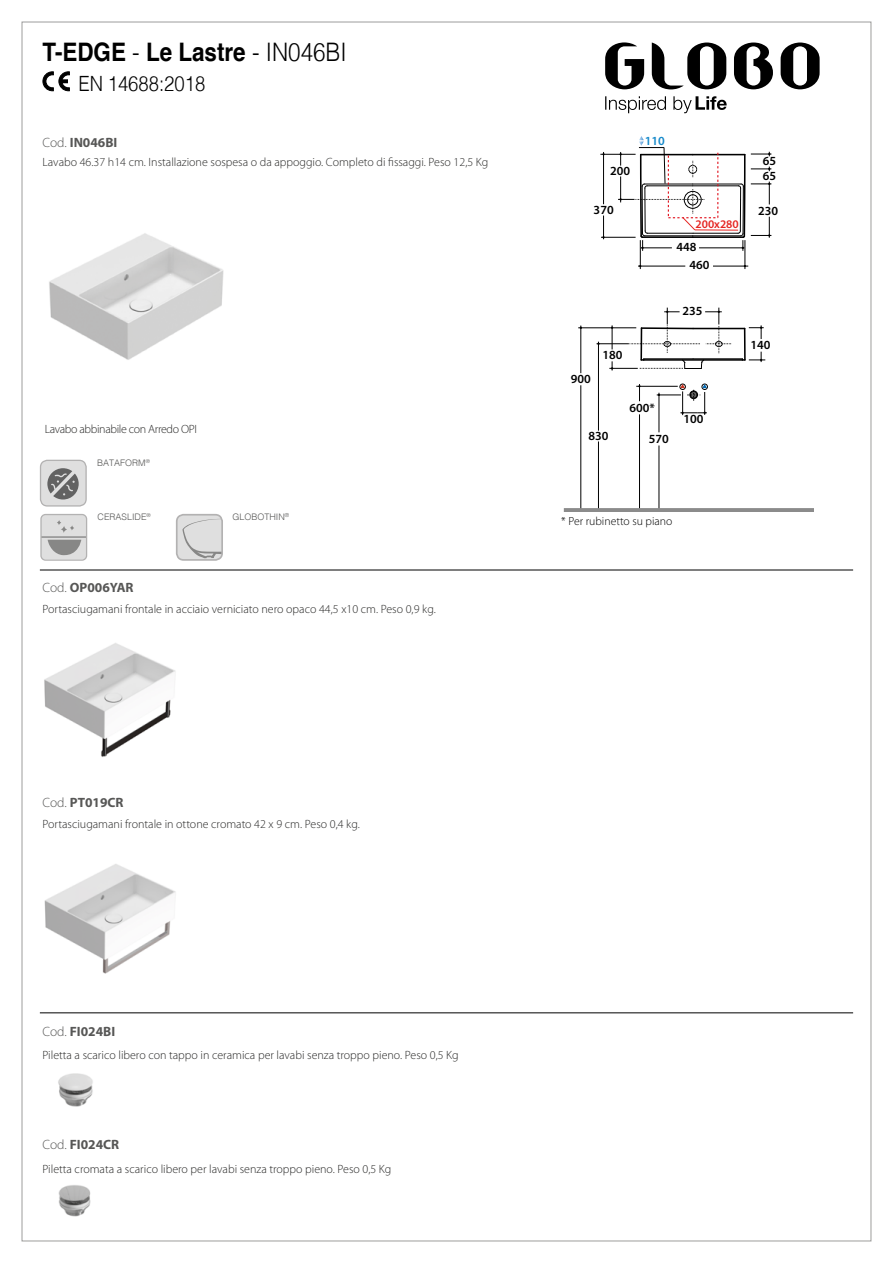
<style>
.page{position:relative;width:893px;height:1263px;background:#fff}
.page>*{position:absolute;margin:0;border:0;box-sizing:border-box;transform-origin:0 0}
.t1{font:700 25.5px "Helvetica";color:#000;scale:.88 1}
.t2{font:300 21px "Helvetica";color:#000;scale:.88 1}
.t3{font:700 13.5px "Myriad Pro";color:#575756}
.t4{font:600 12.45px/15px "Myriad Pro";color:#000}
.t5{font:600 12.45px "Myriad Pro";color:#1589ca}
.t6{font:300 12px "Myriad Pro";color:#282827}
.t7{font:300 12px "Myriad Pro";letter-spacing:-.03em;color:#282827}
.t8{font:300 11.7px "Myriad Pro";color:#000}
.t9{font:600 11.7px "Myriad Pro";color:#e52521}
.t10{font:300 9px "Helvetica";color:#575756}
.s1{font-weight:300}
</style>
<div class="page">
<svg style="left:605px;top:96px;width:122px;height:17px"></svg>
<svg style="left:781px;top:43px;width:39px;height:46px"></svg>
<svg style="left:734px;top:43px;width:39px;height:46px"></svg>
<svg style="left:605px;top:43px;width:39px;height:46px"></svg>
<svg style="left:652px;top:43px;width:74px;height:46px"></svg>
<hr style="left:713px;top:266px;width:35px;height:1px;background:#000">
<hr style="left:699px;top:248px;width:45px;height:1px;background:#000">
<hr style="left:693px;top:186px;width:45px;height:1px;background:#000">
<hr style="left:693px;top:233px;width:45px;height:1px;background:#000">
<hr style="left:693px;top:184px;width:48px;height:1px;background:#000">
<hr style="left:693px;top:154px;width:52px;height:1px;background:#000">
<hr style="left:693px;top:236px;width:50px;height:2px;background:#000">
<hr style="left:695px;top:230px;width:43px;height:1px;background:#e52521">
<svg style="left:737px;top:152px;width:34px;height:117px"></svg>
<hr style="left:600px;top:154px;width:36px;height:1px;background:#000">
<hr style="left:603px;top:152px;width:1px;height:52px;background:#000">
<svg style="left:602px;top:215px;width:3px;height:24px"></svg>
<hr style="left:601px;top:237px;width:35px;height:1px;background:#000">
<svg style="left:618px;top:136px;width:100px;height:133px"></svg>
<hr style="left:581px;top:385px;width:1px;height:125px;background:#000">
<hr style="left:581px;top:325px;width:1px;height:48px;background:#000">
<hr style="left:578px;top:328px;width:58px;height:1px;background:#000">
<hr style="left:598px;top:441px;width:1px;height:69px;background:#000">
<hr style="left:598px;top:342px;width:1px;height:89px;background:#000">
<hr style="left:596px;top:343px;width:33px;height:1px;background:#000">
<svg style="left:749px;top:325px;width:15px;height:14px"></svg>
<hr style="left:644px;top:359px;width:98px;height:2px;background:#000">
<hr style="left:644px;top:358px;width:49px;height:1px;background:#000">
<hr style="left:640px;top:328px;width:2px;height:32px;background:#000">
<hr style="left:693px;top:328px;width:52px;height:1px;background:#000">
<hr style="left:693px;top:358px;width:49px;height:1px;background:#000">
<hr style="left:744px;top:328px;width:2px;height:32px;background:#000">
<svg style="left:742px;top:352px;width:23px;height:10px"></svg>
<svg style="left:629px;top:308px;width:102px;height:45px"></svg>
<svg style="left:611px;top:325px;width:2px;height:24px"></svg>
<svg style="left:609px;top:359px;width:95px;height:11px"></svg>
<hr style="left:659px;top:445px;width:1px;height:65px;background:#000">
<hr style="left:659px;top:393px;width:1px;height:39px;background:#000">
<hr style="left:636px;top:386px;width:42px;height:1px;background:#000">
<hr style="left:639px;top:414px;width:1px;height:95px;background:#000">
<svg style="left:638px;top:384px;width:3px;height:17px"></svg>
<svg style="left:657px;top:384px;width:51px;height:31px"></svg>
<hr style="left:564px;top:508px;width:249px;height:4px;background:#8b8b8b">
<img style="left:49px;top:233px;width:175px;height:127px">
<svg style="left:177px;top:515px;width:45px;height:43px;background:#d6d6d6"></svg>
<div style="left:176px;top:514px;width:47px;height:47px;border:2px solid #b3b2b2;border-radius:7px"></div>
<svg style="left:42px;top:516px;width:43px;height:43px;background:#c7c7c7"></svg>
<div style="left:40px;top:514px;width:47px;height:47px;border:1px solid #b3b2b2;border-radius:5px"></div>
<svg style="left:41px;top:460px;width:45px;height:45px;background:#b5b5b5"></svg>
<div style="left:40px;top:460px;width:47px;height:47px;border:1px solid #b3b2b2;border-radius:7px"></div>
<hr style="left:40px;top:570px;width:813px;height:1px;background:#000">
<hr style="left:40px;top:1012px;width:813px;height:1px;background:#000">
<img style="left:44px;top:643px;width:132px;height:114px">
<img style="left:44px;top:864px;width:132px;height:110px">
<img style="left:58px;top:1185px;width:33px;height:32px">
<img style="left:58px;top:1073px;width:35px;height:34px">
<svg style="left:42px;top:71px;width:28px;height:21px"></svg>
<h1 class="t1" style="left:43px;top:31px;width:347px">T-EDGE <span class="s1">-</span> Le Lastre <span class="s1">- IN046BI</span></h1>
<h2 class="t2" style="left:79px;top:66px;width:146px">EN 14688:2018</h2>
<p class="t3" style="left:43px;top:134px;width:76px"><span class="s1">Cod.</span> IN046BI</p>
<p class="t6" style="left:43px;top:156px;width:447px">Lavabo 46.37 h14 cm. Installazione sospesa o da appoggio. Completo di fissaggi. Peso 12,5 Kg</p>
<p class="t7" style="left:45px;top:422px;width:154px">Lavabo abbinabile con Arredo OPI</p>
<p class="t10" style="left:97px;top:455px;width:54px">BATAFORM<sup>®</sup></p>
<p class="t10" style="left:98px;top:509px;width:55px">CERASLIDE<sup>®</sup></p>
<p class="t3" style="left:43px;top:578px;width:93px"><span class="s1">Cod.</span> OP006YAR</p>
<p class="t10" style="left:232px;top:509px;width:58px">GLOBOTHIN<sup>®</sup></p>
<p class="t6" style="left:43px;top:603px;width:395px">Portasciugamani frontale in acciaio verniciato nero opaco 44,5 x10 cm. Peso 0,9 kg.</p>
<p class="t3" style="left:43px;top:793px;width:83px"><span class="s1">Cod.</span> PT019CR</p>
<p class="t6" style="left:43px;top:818px;width:319px">Portasciugamani frontale in ottone cromato 42 x 9 cm. Peso 0,4 kg.</p>
<p class="t4" style="left:610px;top:164px;width:22px">200</p>
<p class="t4" style="left:594px;top:202px;width:22px">370</p>
<p class="t5" style="left:645px;top:134px;width:22px">110</p>
<p class="t9" style="left:695px;top:217px;width:45px">200x280</p>
<p class="t4" style="left:676px;top:239px;width:22px">448</p>
<p class="t4" style="left:689px;top:258px;width:22px">460</p>
<p class="t4" style="left:763px;top:154px;width:15px">65<br>65</p>
<p class="t4" style="left:758px;top:203px;width:22px">230</p>
<p class="t4" style="left:571px;top:371px;width:22px">900</p>
<p class="t4" style="left:602px;top:347px;width:22px">180</p>
<p class="t4" style="left:630px;top:400px;width:27px">600*</p>
<p class="t4" style="left:588px;top:428px;width:22px">830</p>
<p class="t4" style="left:649px;top:431px;width:22px">570</p>
<p class="t4" style="left:682px;top:303px;width:22px">235</p>
<p class="t4" style="left:684px;top:411px;width:22px">100</p>
<p class="t4" style="left:750px;top:337px;width:22px">140</p>
<p class="t8" style="left:561px;top:514px;width:113px">* Per rubinetto su piano</p>
<p class="t3" style="left:43px;top:1022px;width:74px"><span class="s1">Cod.</span> FI024BI</p>
<p class="t6" style="left:43px;top:1048px;width:418px">Piletta a scarico libero con tappo in ceramica per lavabi senza troppo pieno. Peso 0,5 Kg</p>
<p class="t3" style="left:43px;top:1136px;width:78px"><span class="s1">Cod.</span> FI024CR</p>
<p class="t6" style="left:43px;top:1162px;width:350px">Piletta cromata a scarico libero per lavabi senza troppo pieno. Peso 0,5 Kg</p>
</div>
